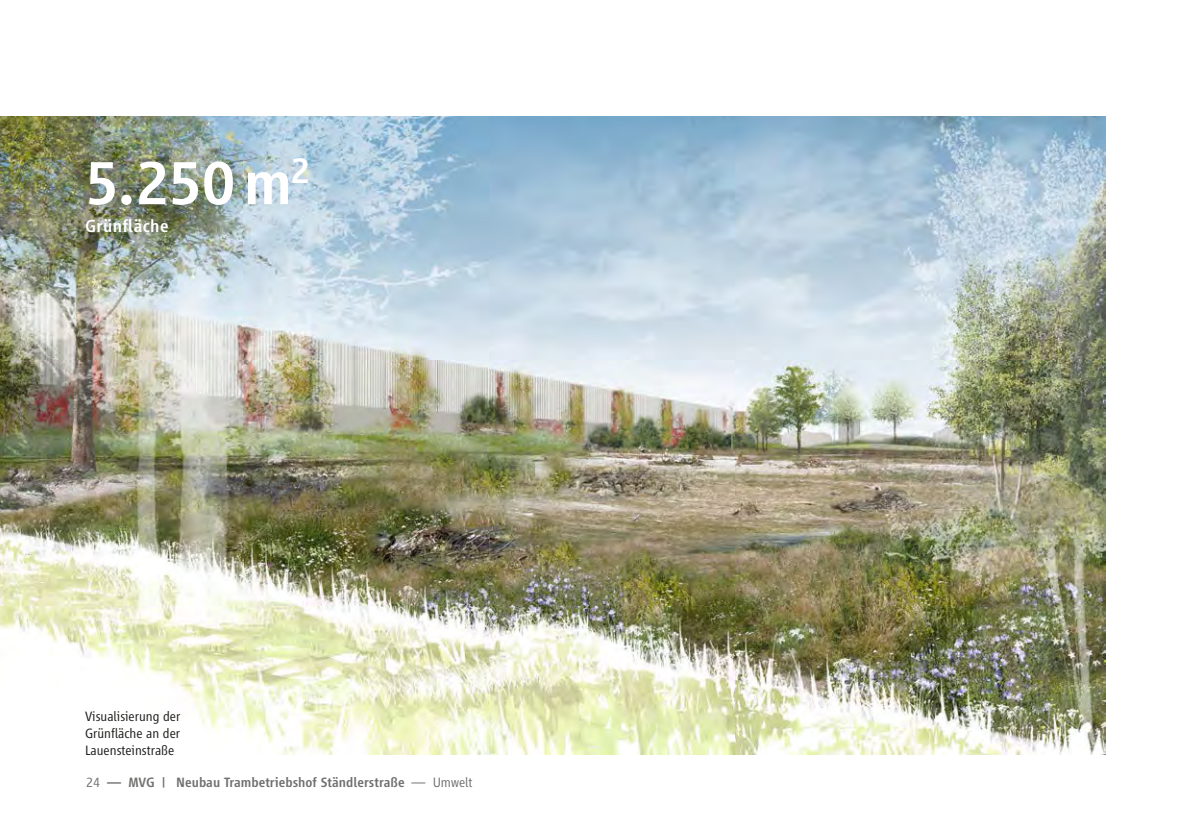
<style>
.page{position:relative;width:1191px;height:840px;background:#fff}
.page>*{position:absolute;margin:0;border:0;box-sizing:border-box;transform-origin:0 0}
.t1{font:500 64px "Vialog LT Pro";color:#fff}
.t2{font:500 18px "Vialog LT Pro";letter-spacing:.02em;color:#fff}
.t3{font:500 14px "Vialog LT Pro";color:#70706f}
.t4{font:300 14px/16.8px "Vialog LT Pro";color:#1d1d1b;text-align:justify}
.s1{font-weight:300}
</style>
<div class="page">
<img style="left:0;top:116px;width:1106px;height:638px">
<h1 class="t1" style="left:85px;top:147px;width:227px">5.250m<sup>2</sup></h1>
<p class="t2" style="left:85px;top:215px;width:85px">Grünfläche</p>
<p class="t4" style="left:85px;top:707px;width:97px">Visualisierung der Grünfläche an der Lauensteinstraße</p>
<p class="t3" style="left:86px;top:774px;width:388px"><span class="s1">24</span> — MVG | Neubau Trambetriebshof Ständlerstraße <span class="s1">— Umwelt</span></p>
</div>
